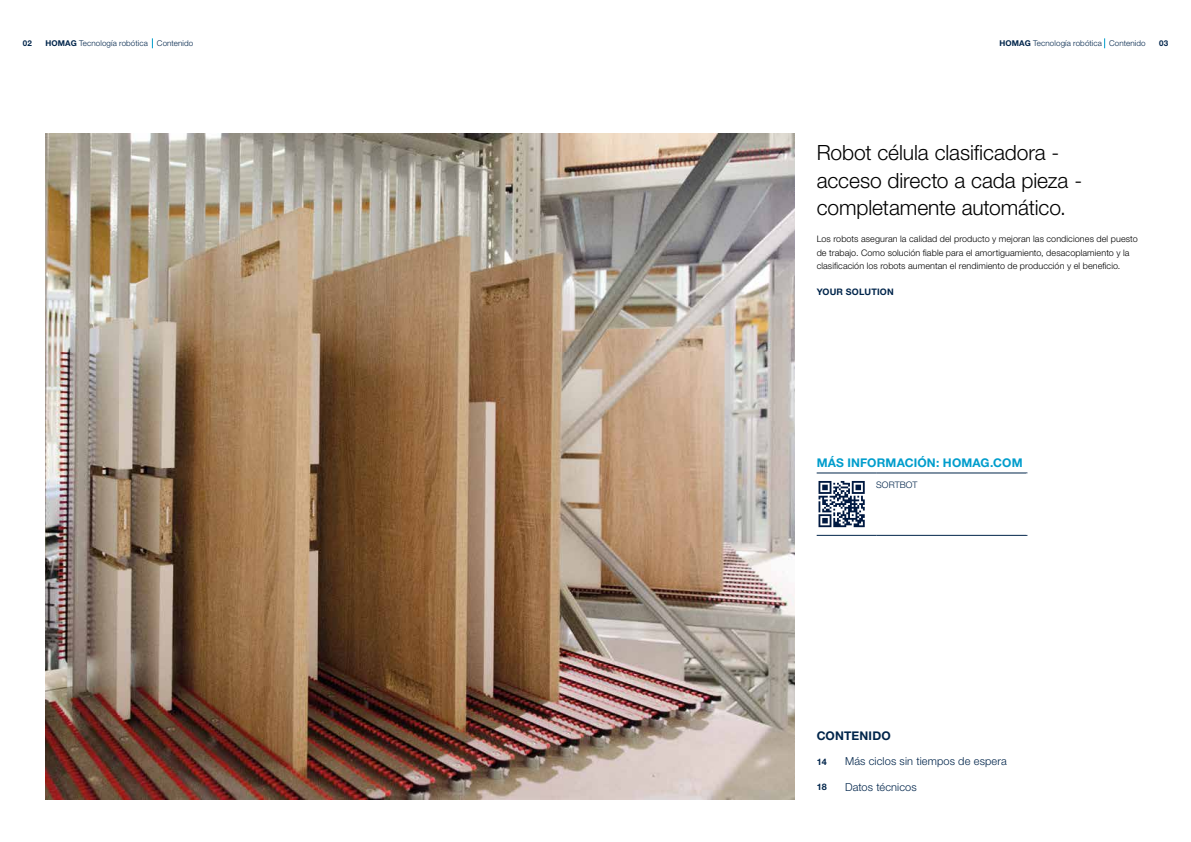
<style>
.page{position:relative;width:1191px;height:842px;background:#fff}
.page>*{position:absolute;margin:0;border:0;box-sizing:border-box;transform-origin:0 0}
.t1{font:300 21px/27.2px "Helvetica Neue LTW1 G";letter-spacing:-.005em;color:#000}
.t2{font:700 12px "Helvetica Neue LTW1 G";letter-spacing:.015em;color:#009dcc}
.t3{font:700 12px "Helvetica Neue LTW1 G";letter-spacing:.01em;color:#00254b}
.t4{font:300 11px "Helvetica Neue LTW1 G";letter-spacing:.01em;color:#00254b}
.t5{font:300 9px/13.6px "Helvetica Neue LTW1 G";letter-spacing:.01em;color:#000}
.t6{font:700 9px "Helvetica Neue LTW1 G";letter-spacing:.02em;color:#00254b}
.t7{font:300 9px "Helvetica Neue LTW1 G";letter-spacing:.005em;color:#00254b}
.t8{font:300 8px "Helvetica Neue LTW1 G";letter-spacing:.015em;color:#00254b}
.t9{font:700 8px "Helvetica Neue LTW1 G";color:#00254b}
.s1{font-weight:700}
</style>
<div class="page">
<img style="left:45px;top:133px;width:749px;height:667px">
<hr style="left:816px;top:473px;width:60px;height:1px;background:#00254b">
<hr style="left:816px;top:535px;width:60px;height:1px;background:#00254b">
<hr style="left:876px;top:473px;width:151px;height:1px;background:#00254b">
<hr style="left:876px;top:535px;width:151px;height:1px;background:#00254b">
<svg style="left:818px;top:481px;width:47px;height:47px"></svg>
<svg style="left:818px;top:481px;width:46px;height:46px"></svg>
<p class="t9" style="left:23px;top:39px;width:11px">02</p>
<p class="t8" style="left:45px;top:39px;width:149px"><span class="s1">HOMAG</span> Tecnología robótica Contenido</p>
<p class="t8" style="left:999px;top:39px;width:148px"><span class="s1">HOMAG</span> Tecnología robótica Contenido</p>
<p class="t9" style="left:1159px;top:39px;width:11px">03</p>
<h1 class="t1" style="left:816px;top:139px;width:267px">Robot célula clasificadora - acceso directo a cada pieza - completamente automático.</h1>
<p class="t5" style="left:816px;top:232px;width:322px">Los robots aseguran la calidad del producto y mejoran las condiciones del puesto de trabajo. Como solución fiable para el amortiguamiento, desacoplamiento y la clasificación los robots aumentan el rendimiento de producción y el beneficio.</p>
<p class="t6" style="left:816px;top:286px;width:79px">YOUR SOLUTION</p>
<h2 class="t2" style="left:816px;top:456px;width:207px">MÁS INFORMACIÓN: HOMAG.COM</h2>
<p class="t7" style="left:876px;top:479px;width:43px">SORTBOT</p>
<h2 class="t3" style="left:816px;top:728px;width:75px">CONTENIDO</h2>
<p class="t6" style="left:816px;top:756px;width:12px">14</p>
<p class="t4" style="left:845px;top:755px;width:163px">Más ciclos sin tiempos de espera</p>
<p class="t6" style="left:816px;top:781px;width:12px">18</p>
<p class="t4" style="left:845px;top:780px;width:73px">Datos técnicos</p>
</div>
